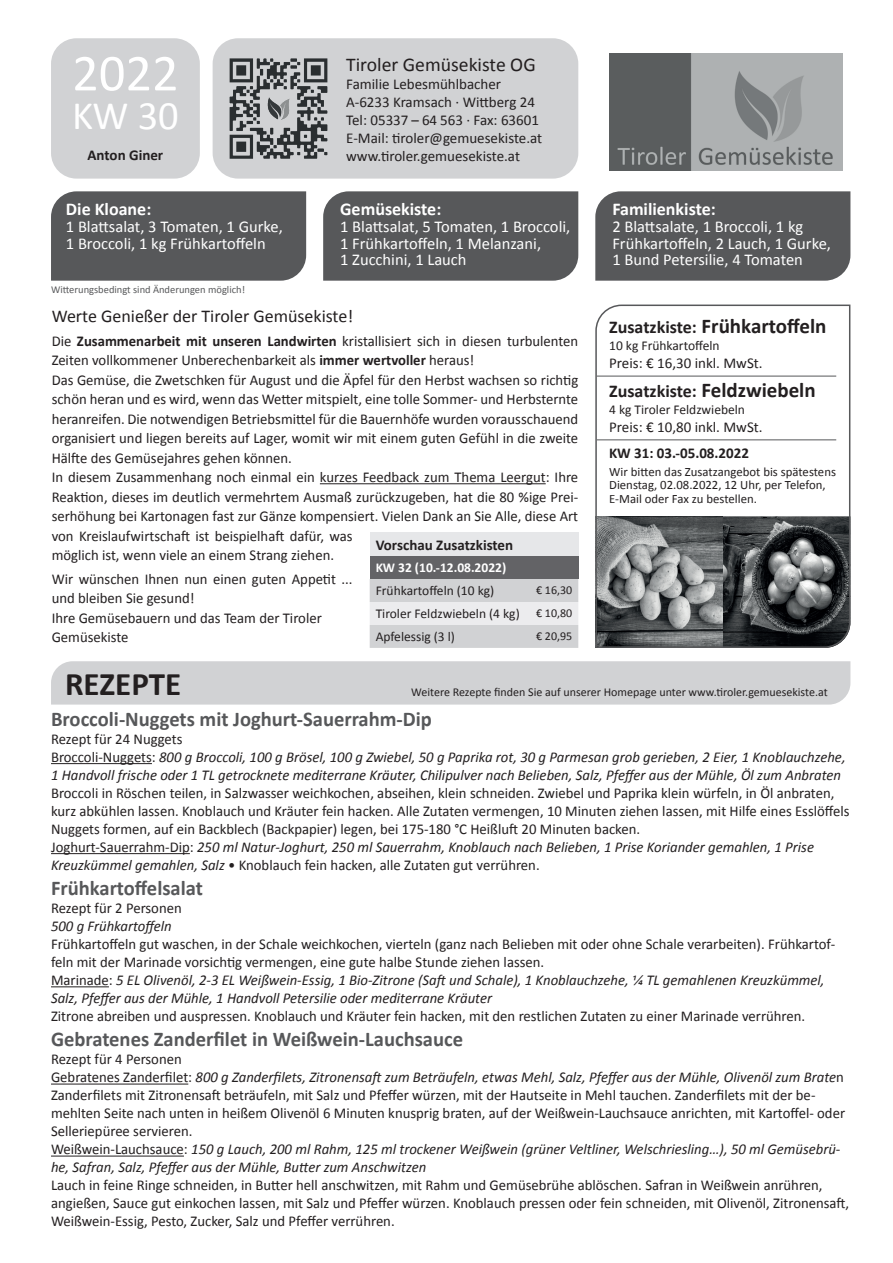
<style>
.page{position:relative;width:893px;height:1263px;background:#fff}
.page>*{position:absolute;margin:0;border:0;box-sizing:border-box;transform-origin:0 0}
.t1{font:52.5px "Calibri";color:#fff}
.t2{font:40.5px "Calibri";color:#fff}
.t3{font:700 33px "Calibri";color:#231f20}
.t4{font:700 21px "Calibri";color:#57585a}
.t5{font:700 21px "Calibri";color:#231f20}
.t6{font:19.5px "Calibri";color:#231f20}
.t7{font:700 18px "Calibri";color:#fff}
.t8{font:18px "Calibri";color:#231f20}
.t9{font:700 18px "Calibri";color:#231f20}
.t10{font:16.5px/16.5px "Calibri";color:#fff}
.t11{font:15px/18px "Calibri";color:#231f20}
.t12{font:italic 15px/18px "Calibri";color:#231f20}
.t13{font:700 15px "Calibri";color:#231f20}
.t14{font:13.5px/23px "Calibri";color:#231f20}
.t15{font:700 13.5px "Calibri";color:#fff}
.t16{font:12.75px/13.5px "Calibri";color:#231f20}
.t17{font:12px "Calibri";color:#231f20}
.t18{font:10.5px "Calibri";color:#57585a}
.s1{font-weight:700}
.s2{font-size:12px}
.s3{font-size:18px}
.s4{font-size:21px}
.s5{font-style:normal}
.s6{font-style:italic}
</style>
<div class="page">
<div style="left:213px;top:38px;width:365px;height:141px;background:#d1d2d4;border-radius:26px"></div>
<img style="left:609px;top:53px;width:234px;height:117px">
<div style="left:51px;top:38px;width:149px;height:141px;background:#d1d2d4;border-radius:26px"></div>
<img style="left:229px;top:58px;width:99px;height:101px">
<div style="left:323px;top:191px;width:255px;height:90px;background:#57585a"></div>
<div style="left:595px;top:191px;width:255px;height:90px;background:#57585a"></div>
<div style="left:51px;top:191px;width:255px;height:90px;background:#57585a"></div>
<hr style="left:51px;top:763px;width:101px;height:1px;background:#231f20">
<hr style="left:51px;top:853px;width:139px;height:1px;background:#231f20">
<hr style="left:51px;top:986px;width:58px;height:1px;background:#231f20">
<hr style="left:51px;top:1083px;width:137px;height:1px;background:#231f20">
<hr style="left:51px;top:1155px;width:133px;height:1px;background:#231f20">
<div style="left:51px;top:661px;width:799px;height:44px;background:#d1d2d4"></div>
<div style="left:370px;top:533px;width:208px;height:23px;background:#e6e7e9"></div>
<div style="left:370px;top:556px;width:208px;height:23px;background:#636366"></div>
<svg style="left:370px;top:579px;width:208px;height:69px;background:#dadadc"></svg>
<svg style="left:595px;top:304px;width:256px;height:344px"></svg>
<hr style="left:597px;top:376px;width:239px;height:1px;background:#57585a">
<hr style="left:597px;top:439px;width:239px;height:1px;background:#57585a">
<hr style="left:320px;top:483px;width:226px;height:1px;background:#231f20">
<h1 class="t1" style="left:72px;top:40px;width:108px">2022</h1>
<h2 class="t2" style="left:72px;top:90px;width:108px">KW 30</h2>
<p class="t13" style="left:88px;top:146px;width:77px">Anton Giner</p>
<p class="t7" style="left:66px;top:198px;width:87px">Die Kloane:</p>
<p class="t10" style="left:66px;top:218px;width:218px">1 Blattsalat, 3 Tomaten, 1 Gurke,<br>1 Broccoli, 1 kg Frühkartoffeln</p>
<p class="t18" style="left:51px;top:283px;width:196px">Witterungsbedingt sind Änderungen möglich!</p>
<h3 class="t6" style="left:346px;top:52px;width:191px">Tiroler Gemüsekiste OG</h3>
<p class="t11" style="left:346px;top:75px;width:198px">Familie Lebesmühlbacher<br>A-6233 Kramsach · Wittberg 24<br>Tel: 05337 – 64 563 · Fax: 63601<br>E-Mail: tiroler@gemuesekiste.at www.tiroler.gemuesekiste.at</p>
<p class="t7" style="left:340px;top:198px;width:103px">Gemüsekiste:</p>
<p class="t10" style="left:340px;top:218px;width:232px">1 Blattsalat, 5 Tomaten, 1 Broccoli,<br>1 Frühkartoffeln, 1 Melanzani,<br>1 Zucchini, 1 Lauch</p>
<p class="t8" style="left:52px;top:304px;width:303px">Werte Genießer der Tiroler Gemüsekiste!</p>
<p class="t11" style="left:52px;top:331px;width:528px;line-height:19.5px">Die <span class="s1">Zusammenarbeit mit unseren Landwirten</span> kristallisiert sich in diesen turbulenten Zeiten vollkommener Unberechenbarkeit als <span class="s1">immer wertvoller</span> heraus!<br>Das Gemüse, die Zwetschken für August und die Äpfel für den Herbst wachsen so richtig schön heran und es wird, wenn das Wetter mitspielt, eine tolle Sommer- und Herbsternte heranreifen. Die notwendigen Betriebsmittel für die Bauernhöfe wurden vorausschauend organisiert und liegen bereits auf Lager, womit wir mit einem guten Gefühl in die zweite Hälfte des Gemüsejahres gehen können.<br>In diesem Zusammenhang noch einmal ein kurzes Feedback zum Thema Leergut: Ihre Reaktion, dieses im deutlich vermehrtem Ausmaß zurückzugeben, hat die 80 %ige Prei&shy;serhöhung bei Kartonagen fast zur Gänze kompensiert. Vielen Dank an Sie Alle, diese Art von Kreislaufwirtschaft ist beispielhaft dafür, was<br>möglich ist, wenn viele an einem Strang ziehen.</p>
<p class="t11" style="left:52px;top:569px;width:302px;line-height:19.5px">Wir wünschen Ihnen nun einen guten Appetit ... und bleiben Sie gesund!<br>Ihre Gemüsebauern und das Team der Tiroler<br>Gemüsekiste</p>
<p class="t13" style="left:376px;top:535px;width:139px">Vorschau Zusatzkisten</p>
<p class="t15" style="left:376px;top:559px;width:132px">KW 32 (10.-12.08.2022)</p>
<p class="t14" style="left:376px;top:579px;width:120px">Frühkartoffeln (10 kg)</p>
<p class="t17" style="left:536px;top:582px;width:38px">€ 16,30</p>
<p class="t14" style="left:376px;top:602px;width:198px">Tiroler Feldzwiebeln (4 kg) <span class="s2">€ 10,80<br></span>Apfelessig (3 l)</p>
<p class="t17" style="left:536px;top:628px;width:38px">€ 20,95</p>
<p class="t7" style="left:612px;top:198px;width:105px">Familienkiste:</p>
<p class="t10" style="left:612px;top:218px;width:220px">2 Blattsalate, 1 Broccoli, 1 kg<br>Frühkartoffeln, 2 Lauch, 1 Gurke,<br>1 Bund Petersilie, 4 Tomaten</p>
<h3 class="t5" style="left:609px;top:313px;width:219px"><span class="s3">Zusatzkiste:</span> Frühkartoffeln</h3>
<p class="t14" style="left:609px;top:334px;width:112px">10 kg Frühkartoffeln</p>
<p class="t11" style="left:609px;top:354px;width:155px">Preis: € 16,30 inkl. MwSt.</p>
<p class="t9" style="left:609px;top:379px;width:208px">Zusatzkiste: <span class="s4">Feldzwiebeln</span></p>
<p class="t14" style="left:609px;top:398px;width:137px">4 kg Tiroler Feldzwiebeln</p>
<p class="t11" style="left:609px;top:418px;width:155px">Preis: € 10,80 inkl. MwSt.</p>
<p class="t13" style="left:609px;top:443px;width:141px">KW 31: 03.-05.08.2022</p>
<p class="t16" style="left:609px;top:465px;width:228px">Wir bitten das Zusatzangebot bis spätestens<br>Dienstag, 02.08.2022, 12 Uhr, per Telefon,<br>E-Mail oder Fax zu bestellen.</p>
<h3 class="t3" style="left:65px;top:663px;width:118px">REZEPTE</h3>
<p class="t17" style="left:411px;top:684px;width:418px">Weitere Rezepte finden Sie auf unserer Homepage unter www.tiroler.gemuesekiste.at</p>
<h3 class="t4" style="left:51px;top:705px;width:382px">Broccoli-Nuggets mit Joghurt-Sauerrahm-Dip</h3>
<p class="t12" style="left:51px;top:729px;width:796px"><span class="s5">Rezept für 24 Nuggets<br>Broccoli-Nuggets:</span> 800 g Broccoli, 100 g Brösel, 100 g Zwiebel, 50 g Paprika rot, 30 g Parmesan grob gerieben, 2 Eier, 1 Knoblauchzehe,<br>1 Handvoll frische oder 1 TL getrocknete mediterrane Kräuter, Chilipulver nach Belieben, Salz, Pfeffer aus der Mühle, Öl zum Anbraten</p>
<p class="t11" style="left:51px;top:784px;width:800px">Broccoli in Röschen teilen, in Salzwasser weichkochen, abseihen, klein schneiden. Zwiebel und Paprika klein würfeln, in Öl anbraten, kurz abkühlen lassen. Knoblauch und Kräuter fein hacken. Alle Zutaten vermengen, 10 Minuten ziehen lassen, mit Hilfe eines Esslöffels Nuggets formen, auf ein Backblech (Backpapier) legen, bei 175-180 °C Heißluft 20 Minuten backen.<br>Joghurt-Sauerrahm-Dip: <span class="s6">250 ml Natur-Joghurt, 250 ml Sauerrahm, Knoblauch nach Belieben, 1 Prise Koriander gemahlen, 1 Prise Kreuzkümmel gemahlen, Salz</span> • Knoblauch fein hacken, alle Zutaten gut verrühren.</p>
<h3 class="t4" style="left:51px;top:875px;width:153px">Frühkartoffelsalat</h3>
<p class="t11" style="left:51px;top:899px;width:132px">Rezept für 2 Personen</p>
<p class="t12" style="left:51px;top:916px;width:122px">500 g Frühkartoffeln</p>
<p class="t11" style="left:51px;top:935px;width:786px">Frühkartoffeln gut waschen, in der Schale weichkochen, vierteln (ganz nach Belieben mit oder ohne Schale verarbeiten). Frühkartof&shy;feln mit der Marinade vorsichtig vermengen, eine gute halbe Stunde ziehen lassen.<br>Marinade: <span class="s6">5 EL Olivenöl, 2-3 EL Weißwein-Essig, 1 Bio-Zitrone (Saft und Schale), 1 Knoblauchzehe, 1/4 TL gemahlenen Kreuzkümmel, Salz, Pfeffer aus der Mühle, 1 Handvoll Petersilie oder mediterrane Kräuter</span></p>
<p class="t11" style="left:51px;top:1007px;width:756px">Zitrone abreiben und auspressen. Knoblauch und Kräuter fein hacken, mit den restlichen Zutaten zu einer Marinade verrühren.</p>
<h3 class="t4" style="left:51px;top:1026px;width:414px">Gebratenes Zanderfilet in Weißwein-Lauchsauce</h3>
<p class="t11" style="left:51px;top:1050px;width:796px">Rezept für 4 Personen<br>Gebratenes Zanderfilet: <span class="s6">800 g Zanderfilets, Zitronensaft zum Beträufeln, etwas Mehl, Salz, Pfeffer aus der Mühle, Olivenöl zum Brate</span>n Zanderfilets mit Zitronensaft beträufeln, mit Salz und Pfeffer würzen, mit der Hautseite in Mehl tauchen. Zanderfilets mit der be&shy;mehlten Seite nach unten in heißem Olivenöl 6 Minuten knusprig braten, auf der Weißwein-Lauchsauce anrichten, mit Kartoffel- oder Selleriepüree servieren.<br>Weißwein-Lauchsauce: <span class="s6">150 g Lauch, 200 ml Rahm, 125 ml trockener Weißwein (grüner Veltliner, Welschriesling…), 50 ml Gemüsebrü&shy;he, Safran, Salz, Pfeffer aus der Mühle, Butter zum Anschwitzen</span></p>
<p class="t11" style="left:51px;top:1176px;width:800px">Lauch in feine Ringe schneiden, in Butter hell anschwitzen, mit Rahm und Gemüsebrühe ablöschen. Safran in Weißwein anrühren, angießen, Sauce gut einkochen lassen, mit Salz und Pfeffer würzen. Knoblauch pressen oder fein schneiden, mit Olivenöl, Zitronensaft,<br>Weißwein-Essig, Pesto, Zucker, Salz und Pfeffer verrühren.</p>
</div>
